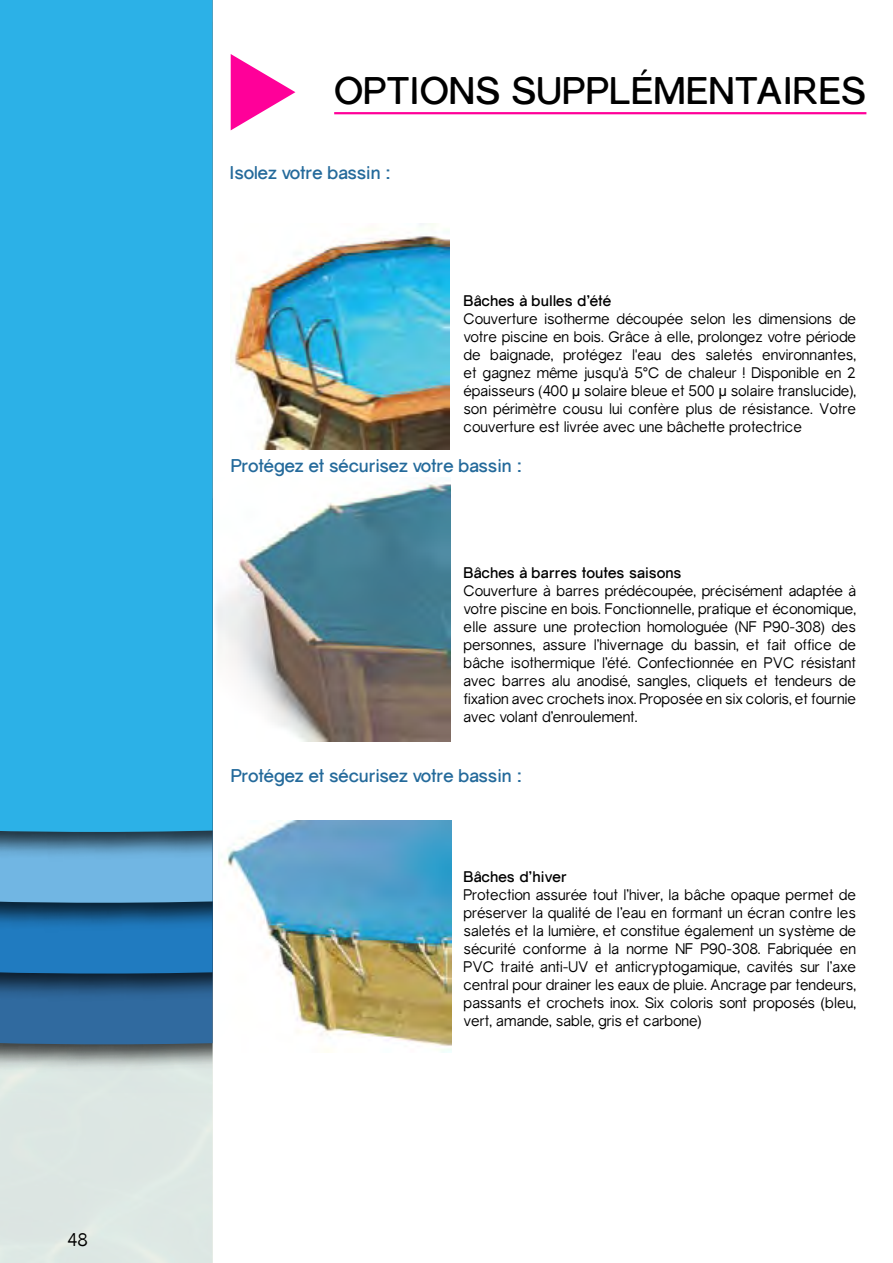
<style>
.page{position:relative;width:893px;height:1263px;background:#fff}
.page>*{position:absolute;margin:0;border:0;box-sizing:border-box;transform-origin:0 0}
.t1{font:700 37.5px "Gravity";color:#000}
.t2{font:700 18px "Gravity";letter-spacing:-.015em;color:#246a9b}
.t3{font:18px "Gravity";color:#000}
.t4{font:15px/18px "Gravity";letter-spacing:-.005em;color:#000;text-align:justify}
.t5{font:700 15px "Gravity";color:#000}
.s1{font-family:"Arial"}
</style>
<div class="page">
<div style="left:0;top:1093px;width:213px;height:170px;background:#dde7e3"></div>
<svg style="left:0;top:1022px;width:213px;height:71px;background:#8ea6b4"></svg>
<svg style="left:0;top:952px;width:213px;height:70px;background:#256296"></svg>
<svg style="left:0;top:881px;width:213px;height:71px;background:#347db3"></svg>
<div style="left:0;top:0;width:213px;height:881px;background:#2cb1e7"></div>
<hr style="left:334px;top:112px;width:532px;height:2px;background:#f09">
<svg style="left:231px;top:54px;width:64px;height:76px"></svg>
<img style="left:234px;top:223px;width:216px;height:226px">
<img style="left:216px;top:478px;width:235px;height:264px">
<img style="left:224px;top:821px;width:227px;height:232px">
<p class="t3" style="left:67px;top:1229px;width:22px">48</p>
<h1 class="t1" style="left:334px;top:67px;width:534px">OPTIONS SUPPLÉMENTAIRES</h1>
<p class="t2" style="left:230px;top:161px;width:163px">Isolez votre bassin :</p>
<p class="t5" style="left:463px;top:292px;width:149px">Bâches à bulles d’été</p>
<p class="t4" style="left:463px;top:310px;width:394px">Couverture isotherme découpée selon les dimensions de votre piscine en bois. Grâce à elle, prolongez votre période de baignade, protégez l'eau des saletés environnantes, et gagnez même jusqu'à 5°C de chaleur ! Disponible en 2 épaisseurs (400 <span class="s1">µ</span> solaire bleue et 500 <span class="s1">µ</span> solaire translucide), son périmètre cousu lui confère plus de résistance. Votre couverture est livrée avec une bâchette protectrice</p>
<p class="t2" style="left:231px;top:455px;width:293px">Protégez et sécurisez votre bassin :</p>
<p class="t5" style="left:463px;top:563px;width:220px">Bâches à barres toutes saisons</p>
<p class="t4" style="left:463px;top:581px;width:394px">Couverture à barres prédécoupée, précisément adaptée à votre piscine en bois. Fonctionnelle, pratique et économique, elle assure une protection homologuée (NF P90-308) des personnes, assure l’hivernage du bassin, et fait office de bâche isothermique l’été. Confectionnée en PVC résistant avec barres alu anodisé, sangles, cliquets et tendeurs de fixation avec crochets inox. Proposée en six coloris, et fournie avec volant d’enroulement.</p>
<p class="t2" style="left:231px;top:765px;width:293px">Protégez et sécurisez votre bassin :</p>
<p class="t5" style="left:463px;top:868px;width:105px">Bâches d’hiver</p>
<p class="t4" style="left:463px;top:886px;width:394px">Protection assurée tout l’hiver, la bâche opaque permet de préserver la qualité de l’eau en formant un écran contre les saletés et la lumière, et constitue également un système de sécurité conforme à la norme NF P90-308. Fabriquée en PVC traité anti-UV et anticryptogamique, cavités sur l’axe central pour drainer les eaux de pluie. Ancrage par tendeurs, passants et crochets inox. Six coloris sont proposés (bleu, vert, amande, sable, gris et carbone)</p>
</div>
